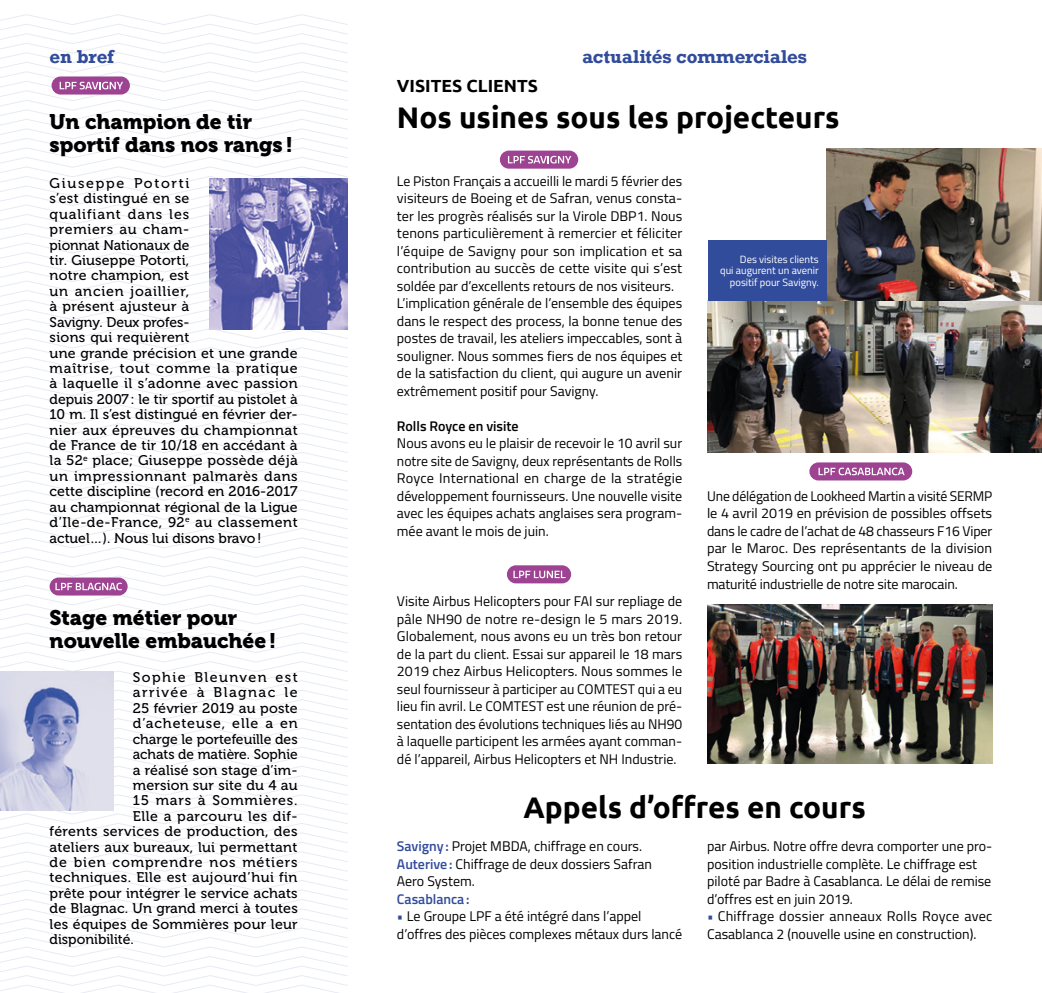
<style>
.page{position:relative;width:1042px;height:993px;background:#fff}
.page>*{position:absolute;margin:0;border:0;box-sizing:border-box;transform-origin:0 0}
.t1{font:700 29.75px "Ubuntu";color:#000}
.t2{font:21px/23.1px "Museo 900";color:#000}
.t3{font:700 17.5px "Rockwell";letter-spacing:-.005em;color:#324c9c}
.t4{font:700 17.5px "Ubuntu";color:#000}
.t5{font:14px/17.5px "Titillium Web";color:#000}
.t6{font:14px/15.4px "Museo 500";letter-spacing:.02em;color:#000}
.t7{font:14px "Museo 500";color:#000}
.t8{font:14px "Museo 500";letter-spacing:.06em;color:#000}
.t9{font:600 14px "Titillium Web";color:#000}
.t10{font:14px "Museo 500";letter-spacing:.1em;color:#000}
.t11{font:14px "Museo 500";letter-spacing:.105em;color:#000}
.t12{font:14px "Museo 500";letter-spacing:.055em;color:#000}
.t13{font:600 14px "Titillium Web";color:#324c9c}
.t14{font:10.5px/11.5px "Titillium Web";color:#fff;text-align:right}
.s1{font-weight:600;color:#324c9c}
</style>
<div class="page">
<img style="left:708px;top:301px;width:334px;height:151px">
<img style="left:826px;top:148px;width:216px;height:153px">
<img style="left:707px;top:604px;width:285px;height:159px">
<div style="left:809px;top:462px;width:103px;height:18px;background:#9d4392;border-radius:9px"></div>
<svg style="left:818px;top:467px;width:86px;height:8px"></svg>
<div style="left:507px;top:565px;width:64px;height:18px;background:#9d4392;border-radius:9px"></div>
<svg style="left:513px;top:570px;width:52px;height:8px"></svg>
<div style="left:500px;top:150px;width:78px;height:19px;background:#9d4392;border-radius:9px"></div>
<svg style="left:508px;top:156px;width:63px;height:7px"></svg>
<svg style="left:0;top:14px;width:347px;height:978px"></svg>
<img style="left:209px;top:178px;width:138px;height:151px">
<img style="left:0;top:671px;width:113px;height:139px">
<div style="left:708px;top:240px;width:118px;height:61px;background:#324c9c"></div>
<p class="t3" style="left:50px;top:51px;width:66px">en bref</p>
<p class="t3" style="left:582px;top:51px;width:226px">actualités commerciales</p>
<h2 class="t2" style="left:50px;top:110px;width:245px">Un champion de tir sportif dans nos rangs !</h2>
<p class="t6" style="left:50px;top:176px;width:250px">Giuseppe Potorti<br>s’est distingué en se<br>qualifiant dans les<br>premiers au cham-<br>pionnat Nationaux de<br>tir. Giuseppe Potorti,<br>notre champion, est<br>un ancien joaillier,<br>à présent ajusteur à<br>Savigny. Deux profes-<br>sions qui requièrent<br>une grande précision et une grande maîtrise, tout comme la pratique à laquelle il s’adonne avec passion depuis 2007: le tir sportif au pistolet à<br>10 m. Il s’est distingué en février der&shy;nier aux épreuves du championnat de France de tir 10/18 en accédant à la 52<sup>e</sup> place; Giuseppe possède déjà un impressionnant palmarès dans cette discipline (record en 2016-2017 au championnat régional de la Ligue d’Ile-de-France, 92<sup>e</sup> au classement actuel…). Nous lui disons bravo!</p>
<h2 class="t2" style="left:50px;top:606px;width:228px">Stage métier pour nouvelle embauchée!</h2>
<p class="t10" style="left:133px;top:669px;width:166px">Sophie Bleunven est</p>
<p class="t11" style="left:133px;top:684px;width:166px">arrivée à Blagnac le</p>
<p class="t6" style="left:133px;top:700px;width:166px">25 février 2019 au poste</p>
<p class="t8" style="left:133px;top:715px;width:166px">d’acheteuse, elle a en</p>
<p class="t7" style="left:133px;top:731px;width:166px">charge le portefeuille des</p>
<p class="t7" style="left:133px;top:746px;width:166px">achats de matière. Sophie</p>
<p class="t6" style="left:133px;top:762px;width:166px">a réalisé son stage d’im-</p>
<p class="t6" style="left:133px;top:777px;width:166px">mersion sur site du 4 au</p>
<p class="t12" style="left:133px;top:792px;width:166px">15 mars à Sommières.</p>
<p class="t6" style="left:133px;top:808px;width:166px">Elle a parcouru les dif-</p>
<p class="t6" style="left:50px;top:823px;width:250px">férents services de production, des</p>
<p class="t6" style="left:50px;top:839px;width:249px">ateliers aux bureaux, lui permettant</p>
<p class="t8" style="left:50px;top:854px;width:250px">de bien comprendre nos métiers</p>
<p class="t6" style="left:50px;top:869px;width:249px">techniques. Elle est aujourd’hui fin</p>
<p class="t6" style="left:50px;top:885px;width:250px">prête pour intégrer le service achats</p>
<p class="t6" style="left:50px;top:900px;width:250px">de Blagnac. Un grand merci à toutes</p>
<p class="t6" style="left:50px;top:916px;width:250px">les équipes de Sommières pour leur</p>
<p class="t7" style="left:50px;top:931px;width:86px">disponibilité.</p>
<p class="t4" style="left:397px;top:76px;width:143px">VISITES CLIENTS</p>
<h1 class="t1" style="left:397px;top:100px;width:444px">Nos usines sous les projecteurs</h1>
<p class="t5" style="left:397px;top:172px;width:287px">Le Piston Français a accueilli le mardi 5 février des visiteurs de Boeing et de Safran, venus consta&shy;ter les progrès réalisés sur la Virole DBP1. Nous tenons particulièrement à remercier et féliciter l’équipe de Savigny pour son implication et sa contribution au succès de cette visite qui s’est soldée par d’excellents retours de nos visiteurs.<br>L’implication générale de l’ensemble des équipes dans le respect des process, la bonne tenue des postes de travail, les ateliers impeccables, sont à souligner. Nous sommes fiers de nos équipes et de la satisfaction du client, qui augure un avenir extrêmement positif pour Savigny.</p>
<p class="t9" style="left:397px;top:415px;width:123px">Rolls Royce en visite</p>
<p class="t5" style="left:397px;top:434px;width:287px;text-align:justify">Nous avons eu le plaisir de recevoir le 10 avril sur notre site de Savigny, deux représentants de Rolls Royce International en charge de la stratégie développement fournisseurs. Une nouvelle visite avec les équipes achats anglaises sera program&shy;mée avant le mois de juin.</p>
<p class="t5" style="left:397px;top:592px;width:287px;text-align:justify">Visite Airbus Helicopters pour FAI sur repliage de pâle NH90 de notre re-design le 5 mars 2019.<br>Globalement, nous avons eu un très bon retour de la part du client. Essai sur appareil le 18 mars 2019 chez Airbus Helicopters. Nous sommes le seul fournisseur à participer au COMTEST qui a eu lieu fin avril. Le COMTEST est une réunion de pré&shy;sentation des évolutions techniques liés au NH90 à laquelle participent les armées ayant comman&shy;dé l’appareil, Airbus Helicopters et NH Industrie.</p>
<p class="t14" style="left:720px;top:253px;width:100px">Des visites clients<br>qui augurent un avenir positif pour Savigny.</p>
<p class="t5" style="left:707px;top:487px;width:287px;text-align:justify">Une délégation de Lookheed Martin a visité SERMP le 4 avril 2019 en prévision de possibles offsets dans le cadre de l’achat de 48 chasseurs F16 Viper par le Maroc. Des représentants de la division Strategy Sourcing ont pu apprécier le niveau de maturité industrielle de notre site marocain.</p>
<h1 class="t1" style="left:523px;top:790px;width:344px">Appels d’offres en cours</h1>
<p class="t5" style="left:397px;top:837px;width:257px"><span class="s1">Savigny :</span> Projet MBDA, chiffrage en cours.<br><span class="s1">Auterive:</span> Chiffrage de deux dossiers Safran<br>Aero System.</p>
<p class="t13" style="left:397px;top:887px;width:74px">Casablanca:</p>
<p class="t5" style="left:397px;top:907px;width:287px"><span class="s1">•</span> Le Groupe LPF a été intégré dans l’appel d’offres des pièces complexes métaux durs lancé</p>
<p class="t5" style="left:707px;top:837px;width:287px">par Airbus. Notre offre devra comporter une pro&shy;position industrielle complète. Le chiffrage est piloté par Badre à Casablanca. Le délai de remise d’offres est en juin 2019.</p>
<p class="t5" style="left:707px;top:907px;width:287px"><span class="s1">•</span> Chiffrage dossier anneaux Rolls Royce avec<br>Casablanca 2 (nouvelle usine en construction).</p>
</div>
